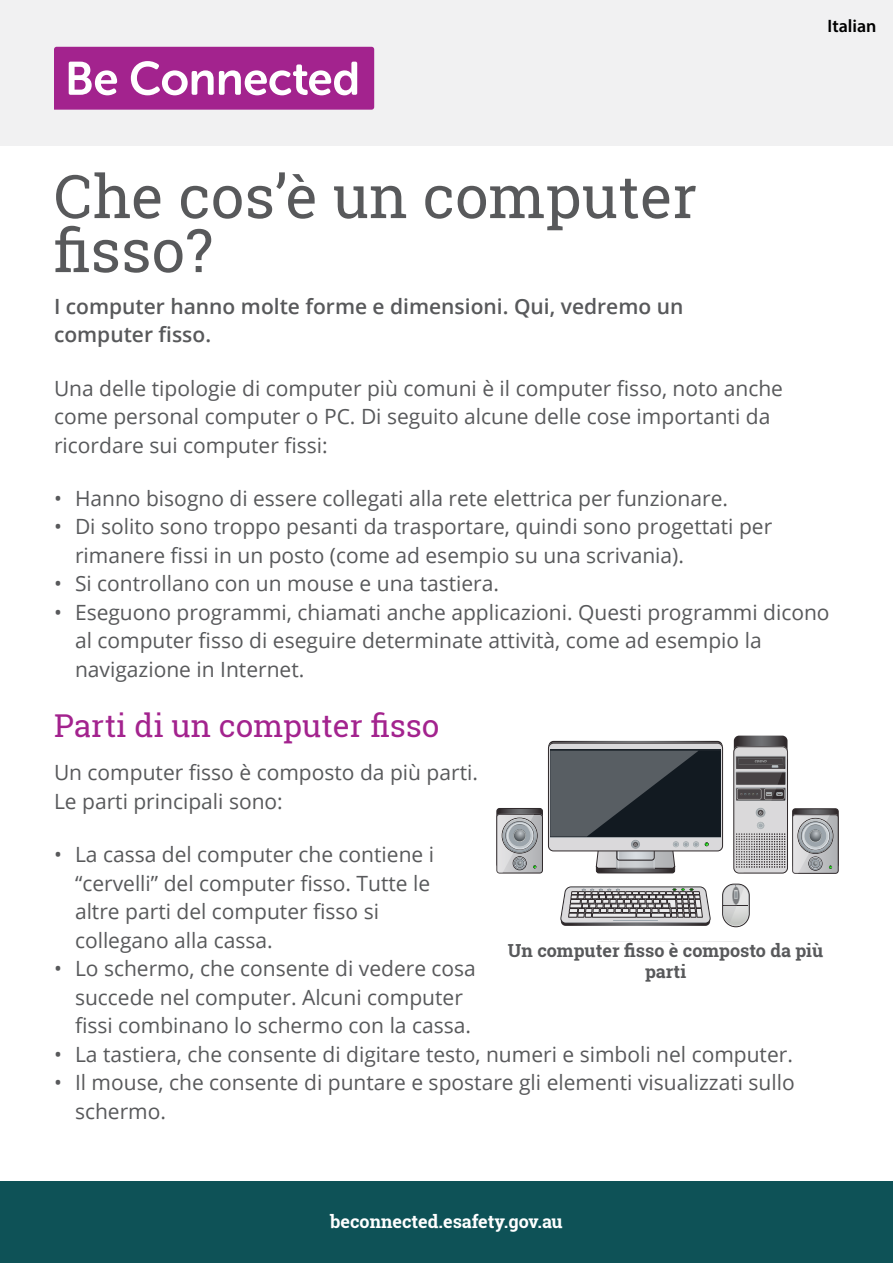
<style>
.page{position:relative;width:893px;height:1263px;background:#fff}
.page>*{position:absolute;margin:0;border:0;box-sizing:border-box;transform-origin:0 0}
.t1{font:60px/54px "Roboto Slab";color:#58595b}
.t2{font:31.5px "Roboto Slab";color:#a3238e}
.t3{font:21px/28.5px "Open Sans";color:#58595b}
.t4{font:600 21px/28.5px "Open Sans";color:#58595b}
.t5{font:700 18px/21.6px "Roboto Slab";color:#58595b;text-align:center}
.t6{font:700 18px "Roboto Slab";color:#fff}
.t7{font:600 18px "Myriad Pro";color:#000}
</style>
<div class="page">
<div style="left:0;top:1181px;width:893px;height:82px;background:#0e5257"></div>
<div style="left:0;top:0;width:893px;height:145px;background:#f1f1f2"></div>
<svg style="left:54px;top:47px;width:320px;height:63px"></svg>
<svg style="left:548px;top:741px;width:175px;height:133px;background:#676c70"></svg>
<svg style="left:560px;top:886px;width:151px;height:40px;background:#9a999a"></svg>
<svg style="left:722px;top:884px;width:27px;height:43px"></svg>
<div style="left:497px;top:814px;width:46px;height:59px;border:1px solid #2f292b;border-radius:3px"></div>
<svg style="left:497px;top:808px;width:45px;height:65px;background:#a6a8ab"></svg>
<svg style="left:734px;top:736px;width:104px;height:137px"></svg>
<p class="t7" style="left:827px;top:14px;width:51px">Italian</p>
<h1 class="t1" style="left:54px;top:169px;width:645px">Che cos’è un computer fisso?</h1>
<p class="t4" style="left:54px;top:291px;width:631px">I computer hanno molte forme e dimensioni. Qui, vedremo un computer fisso.</p>
<p class="t3" style="left:54px;top:373px;width:730px">Una delle tipologie di computer più comuni è il computer fisso, noto anche come personal computer o PC. Di seguito alcune delle cose importanti da ricordare sui computer fissi:</p>
<p class="t3" style="left:54px;top:483px;width:676px">• Hanno bisogno di essere collegati alla rete elettrica per funzionare.</p>
<p class="t3" style="left:75px;top:512px;width:699px;text-indent:-21px">• Di solito sono troppo pesanti da trasportare, quindi sono progettati per rimanere fissi in un posto (come ad esempio su una scrivania).</p>
<p class="t3" style="left:54px;top:569px;width:447px">• Si controllano con un mouse e una tastiera.</p>
<p class="t3" style="left:75px;top:597px;width:756px;text-indent:-21px">• Eseguono programmi, chiamati anche applicazioni. Questi programmi dicono al computer fisso di eseguire determinate attività, come ad esempio la navigazione in Internet.</p>
<h2 class="t2" style="left:54px;top:704px;width:387px">Parti di un computer fisso</h2>
<p class="t3" style="left:54px;top:758px;width:425px">Un computer fisso è composto da più parti.<br>Le parti principali sono:</p>
<p class="t3" style="left:75px;top:840px;width:361px;text-indent:-21px">• La cassa del computer che contiene i “cervelli” del computer fisso. Tutte le altre parti del computer fisso si collegano alla cassa.</p>
<p class="t3" style="left:75px;top:954px;width:402px;text-indent:-21px">• Lo schermo, che consente di vedere cosa succede nel computer. Alcuni computer fissi combinano lo schermo con la cassa.</p>
<p class="t3" style="left:54px;top:1039px;width:740px">• La tastiera, che consente di digitare testo, numeri e simboli nel computer.</p>
<p class="t3" style="left:75px;top:1068px;width:721px;text-indent:-21px">• Il mouse, che consente di puntare e spostare gli elementi visualizzati sullo schermo.</p>
<p class="t5" style="left:508px;top:939px;width:317px">Un computer fisso è composto da più parti</p>
<p class="t6" style="left:330px;top:1209px;width:234px">beconnected.esafety.gov.au</p>
</div>
